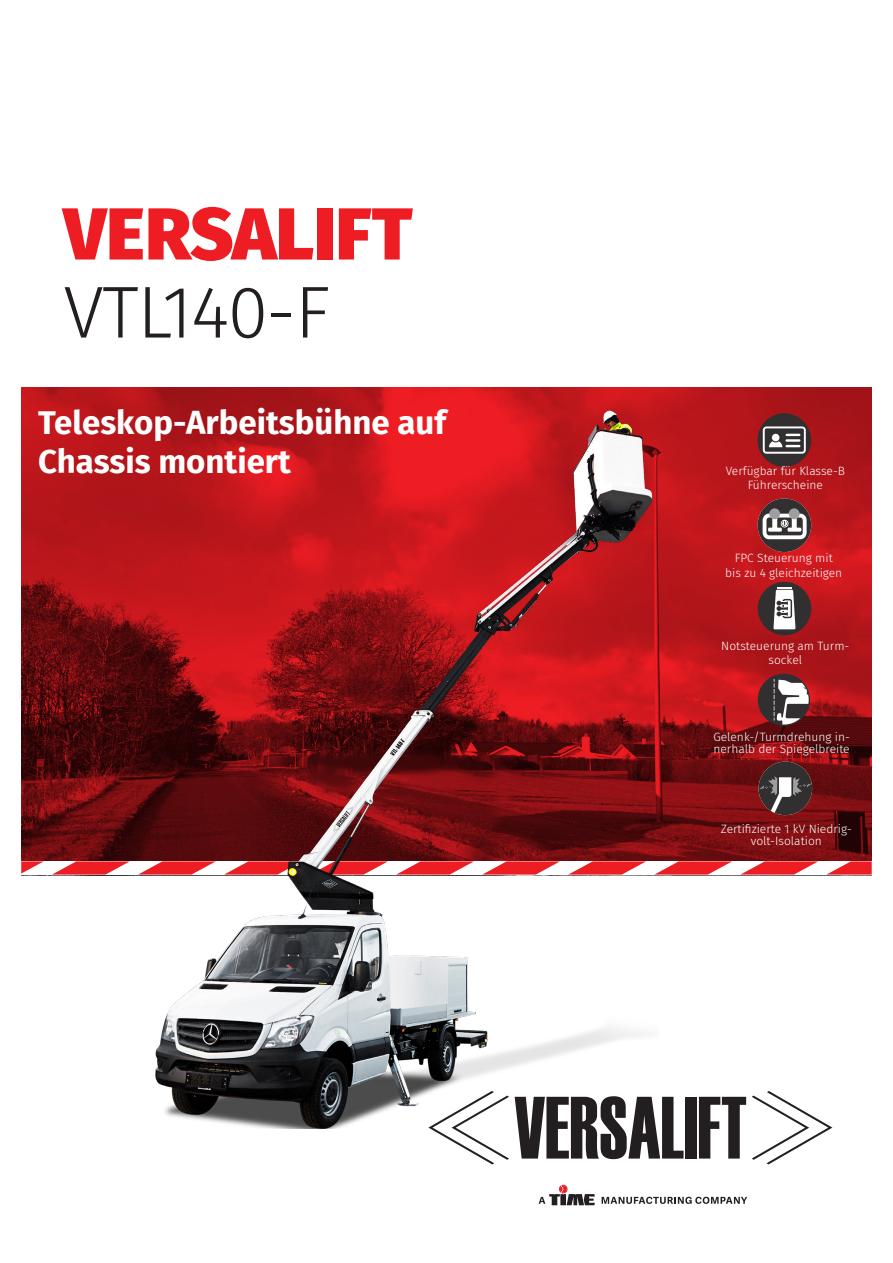
<style>
.page{position:relative;width:893px;height:1263px;background:#fff}
.page>*{position:absolute;margin:0;border:0;box-sizing:border-box;transform-origin:0 0}
.t1{font:900 73.5px "Fira Sans";color:#ee1d23}
.t2{font:300 73.5px "Fira Sans";letter-spacing:-.02em;color:#231f20}
.t3{font:700 33px/39.6px "Fira Sans";color:#fff}
.t4{font:300 12px/14.4px "Fira Sans";color:#fff;text-align:center}
</style>
<div class="page">
<svg style="left:602px;top:1197px;width:145px;height:7px"></svg>
<svg style="left:539px;top:1185px;width:56px;height:20px"></svg>
<svg style="left:518px;top:1096px;width:166px;height:63px"></svg>
<div style="left:685px;top:1097px;width:12px;height:61px;background:#231f20"></div>
<svg style="left:699px;top:1097px;width:47px;height:61px"></svg>
<svg style="left:429px;top:1128px;width:80px;height:36px"></svg>
<svg style="left:752px;top:1091px;width:80px;height:73px"></svg>
<img style="left:21px;top:388px;width:851px;height:487px">
<div style="left:21px;top:861px;width:851px;height:13px;background:#fff"></div>
<svg style="left:21px;top:861px;width:23px;height:12px"></svg>
<svg style="left:53px;top:861px;width:77px;height:13px"></svg>
<svg style="left:139px;top:865px;width:17px;height:9px"></svg>
<svg style="left:659px;top:861px;width:73px;height:13px"></svg>
<svg style="left:741px;top:861px;width:77px;height:13px"></svg>
<svg style="left:828px;top:861px;width:44px;height:13px"></svg>
<div style="left:758px;top:498px;width:53px;height:54px;background:#312f30;border-radius:50%"></div>
<div style="left:763px;top:514px;width:44px;height:25px;border:4px solid #fff;border-radius:5px"></div>
<svg style="left:769px;top:508px;width:11px;height:11px"></svg>
<svg style="left:789px;top:508px;width:11px;height:11px"></svg>
<svg style="left:768px;top:511px;width:33px;height:21px"></svg>
<div style="left:757px;top:413px;width:54px;height:54px;background:#312f30;border-radius:50%"></div>
<div style="left:763px;top:426px;width:43px;height:28px;border:2px solid #fff;border-radius:3px"></div>
<svg style="left:769px;top:434px;width:30px;height:13px"></svg>
<div style="left:758px;top:582px;width:53px;height:53px;background:#312f30;border-radius:50%"></div>
<svg style="left:773px;top:588px;width:22px;height:41px"></svg>
<div style="left:758px;top:674px;width:52px;height:52px;background:#312f30;border-radius:50%"></div>
<svg style="left:773px;top:680px;width:36px;height:44px"></svg>
<svg style="left:758px;top:761px;width:54px;height:54px;background:#604748"></svg>
<img style="left:156px;top:411px;width:503px;height:717px">
<p class="t1" style="left:63px;top:168px;width:350px">VERSALIFT</p>
<p class="t2" style="left:63px;top:260px;width:268px">VTL140-F</p>
<p class="t3" style="left:38px;top:400px;width:409px">Teleskop-Arbeitsbühne auf<br>Chassis montiert</p>
<p class="t4" style="left:726px;top:463px;width:121px">Verfügbar für Klasse-B<br>Führerscheine</p>
<p class="t4" style="left:725px;top:551px;width:118px">FPC Steuerung mit bis zu 4 gleichzeitigen</p>
<p class="t4" style="left:721px;top:639px;width:130px">Notsteuerung am Turm&shy;sockel</p>
<p class="t4" style="left:713px;top:731px;width:138px;line-height:12px;text-align:left">Gelenk-/Turmdrehung in&shy;nerhalb der Spiegelbreite</p>
<p class="t4" style="left:721px;top:823px;width:133px;line-height:12px">Zertifizierte 1 kV Niedrig&shy;volt-Isolation</p>
</div>
